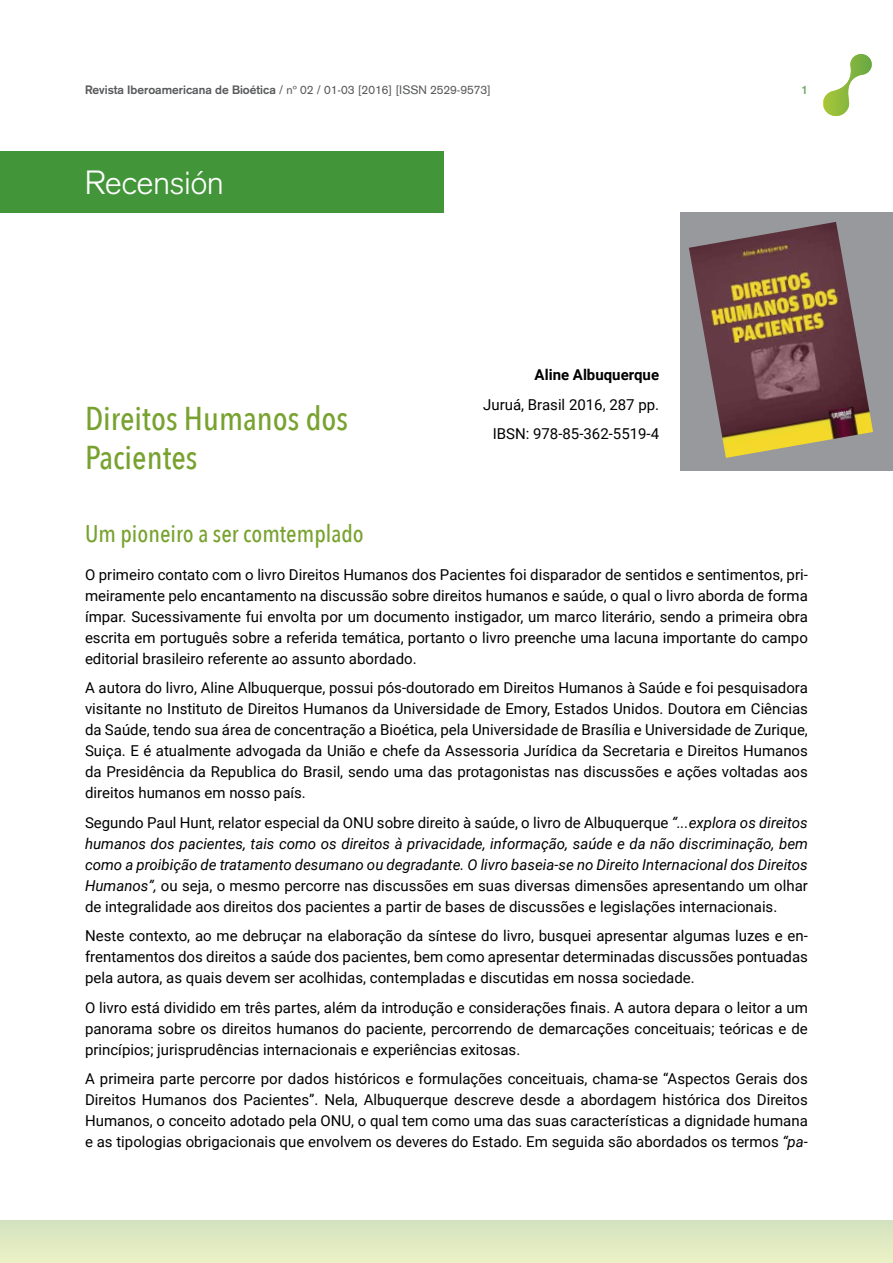
<style>
.page{position:relative;width:893px;height:1263px;background:#fff}
.page>*{position:absolute;margin:0;border:0;box-sizing:border-box;transform-origin:0 0}
.t1{font:500 33px/39px "Avenir Next Condensed";color:#78a22f}
.t2{font:300 33px "Akzidenz Grotesk";color:#fff}
.t3{font:500 24px "Avenir Next Condensed";color:#78a22f}
.t4{font:15px/21px "Roboto";color:#000;text-align:justify}
.t5{font:700 15px "Roboto";color:#000}
.t6{font:12px "Akzidenz Grotesk";color:#58595b}
.t7{font:700 12px "Akzidenz Grotesk";color:#68aa60}
.s1{font-weight:700}
.s2{font-style:italic}
</style>
<div class="page">
<div style="left:0;top:1220px;width:893px;height:43px;background:#e0eac2"></div>
<svg style="left:823px;top:54px;width:49px;height:62px"></svg>
<div style="left:680px;top:213px;width:213px;height:258px;background:#97999c"></div>
<div style="left:0;top:151px;width:444px;height:62px;background:#439539"></div>
<img style="left:689px;top:222px;width:184px;height:236px">
<p class="t6" style="left:85px;top:83px;width:407px"><span class="s1">Revista Iberoamericana de Bioética</span> / nº 02 / 01-03 [2016] [ISSN 2529-9573]</p>
<p class="t7" style="left:801px;top:83px;width:8px">1</p>
<h1 class="t2" style="left:85px;top:163px;width:140px">Recensión</h1>
<h1 class="t1" style="left:85px;top:399px;width:265px">Direitos Humanos dos<br>Pacientes</h1>
<p class="t5" style="left:535px;top:364px;width:126px">Aline Albuquerque</p>
<p class="t4" style="left:483px;top:389px;width:177px;line-height:29.5px;text-align:right">Juruá, Brasil 2016, 287 pp.<br>IBSN: 978-85-362-5519-4</p>
<h2 class="t3" style="left:85px;top:519px;width:280px">Um pioneiro a ser comtemplado</h2>
<p class="t4" style="left:85px;top:563px;width:724px">O primeiro contato com o livro Direitos Humanos dos Pacientes foi disparador de sentidos e sentimentos, pri&shy;meiramente pelo encantamento na discussão sobre direitos humanos e saúde, o qual o livro aborda de forma ímpar. Sucessivamente fui envolta por um documento instigador, um marco literário, sendo a primeira obra escrita em português sobre a referida temática, portanto o livro preenche uma lacuna importante do campo editorial brasileiro referente ao assunto abordado.</p>
<p class="t4" style="left:85px;top:677px;width:724px">A autora do livro, Aline Albuquerque, possui pós-doutorado em Direitos Humanos à Saúde e foi pesquisadora visitante no Instituto de Direitos Humanos da Universidade de Emory, Estados Unidos. Doutora em Ciências da Saúde, tendo sua área de concentração a Bioética, pela Universidade de Brasília e Universidade de Zurique, Suiça. E é atualmente advogada da União e chefe da Assessoria Jurídica da Secretaria e Direitos Humanos da Presidência da Republica do Brasil, sendo uma das protagonistas nas discussões e ações voltadas aos direitos humanos em nosso país.</p>
<p class="t4" style="left:85px;top:811px;width:724px">Segundo Paul Hunt, relator especial da ONU sobre direito à saúde, o livro de Albuquerque <span class="s2">“...explora os direitos humanos dos pacientes, tais como os direitos à privacidade, informação, saúde e da não discriminação, bem como a proibição de tratamento desumano ou degradante. O livro baseia-se no Direito Internacional dos Direitos Humanos”,</span> ou seja, o mesmo percorre nas discussões em suas diversas dimensões apresentando um olhar de integralidade aos direitos dos pacientes a partir de bases de discussões e legislações internacionais.</p>
<p class="t4" style="left:85px;top:925px;width:724px">Neste contexto, ao me debruçar na elaboração da síntese do livro, busquei apresentar algumas luzes e en&shy;frentamentos dos direitos a saúde dos pacientes, bem como apresentar determinadas discussões pontuadas pela autora, as quais devem ser acolhidas, contempladas e discutidas em nossa sociedade.</p>
<p class="t4" style="left:85px;top:996px;width:724px">O livro está dividido em três partes, além da introdução e considerações finais. A autora depara o leitor a um panorama sobre os direitos humanos do paciente, percorrendo de demarcações conceituais; teóricas e de princípios; jurisprudências internacionais e experiências exitosas.</p>
<p class="t4" style="left:85px;top:1068px;width:724px">A primeira parte percorre por dados históricos e formulações conceituais, chama-se “Aspectos Gerais dos Direitos Humanos dos Pacientes”. Nela, Albuquerque descreve desde a abordagem histórica dos Direitos Humanos, o conceito adotado pela ONU, o qual tem como uma das suas características a dignidade humana e as tipologias obrigacionais que envolvem os deveres do Estado. Em seguida são abordados os termos <span class="s2">“pa-</span></p>
</div>
